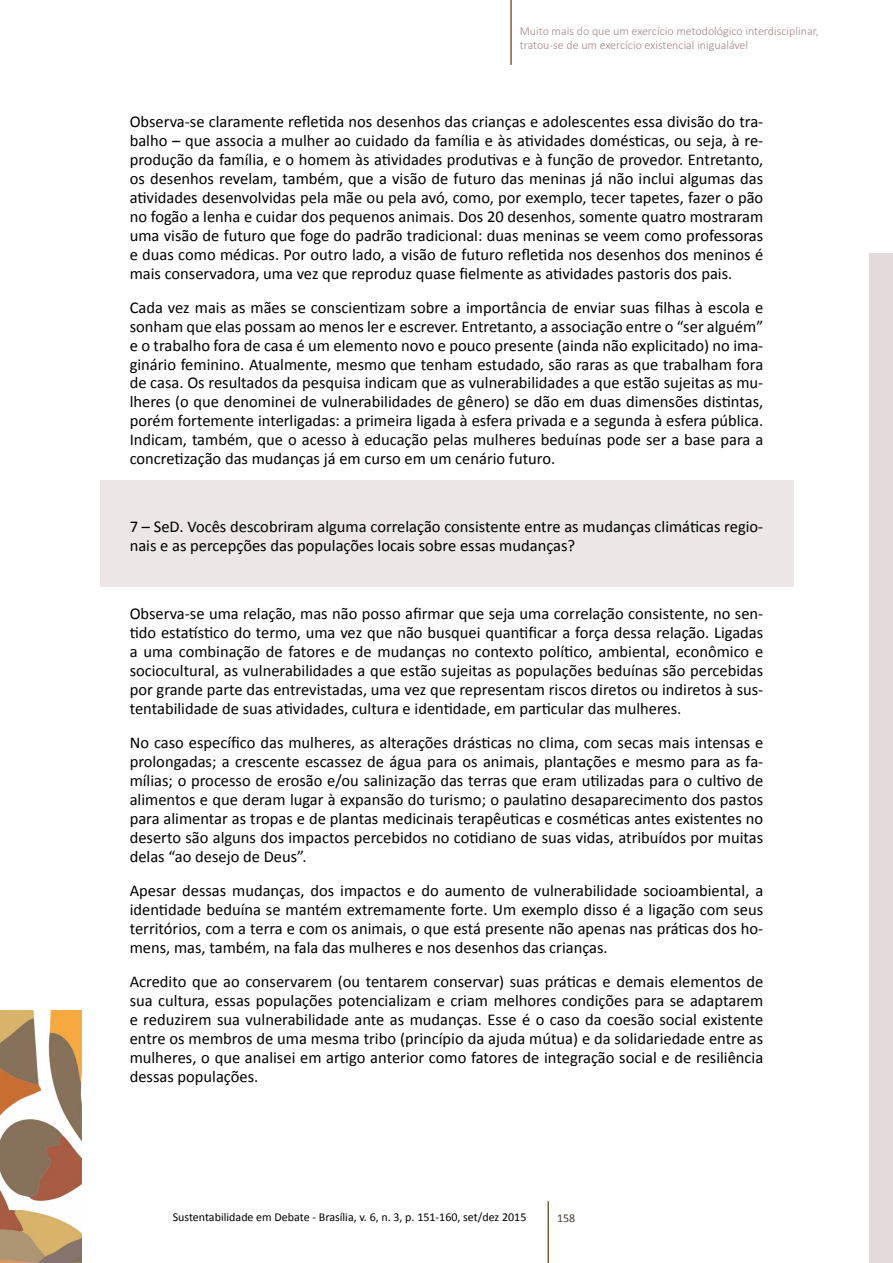
<style>
.page{position:relative;width:893px;height:1263px;background:#fff}
.page>*{position:absolute;margin:0;border:0;box-sizing:border-box;transform-origin:0 0}
.t1{font:16.5px/19px "Calibri";color:#000;text-align:justify}
.t2{font:300 12px/14.4px "Calibri";color:#a38386}
.t3{font:12px "Calibri";color:#000}
.t4{font:12px "Calibri";color:#423f35}
</style>
<div class="page">
<img style="left:0;top:1010px;width:82px;height:253px">
<hr style="left:547px;top:1201px;width:2px;height:62px;background:#825d3c">
<div style="left:100px;top:480px;width:693px;height:107px;background:#ede6e7"></div>
<hr style="left:510px;top:0;width:2px;height:65px;background:#825d3c">
<div style="left:870px;top:254px;width:23px;height:1009px;background:#e3dadb"></div>
<p class="t2" style="left:520px;top:23px;width:300px">Muito mais do que um exercício metodológico interdisciplinar, tratou-se de um exercício existencial inigualável</p>
<p class="t1" style="left:130px;top:112px;width:635px">Observa-se claramente refletida nos desenhos das crianças e adolescentes essa divisão do tra&shy;balho – que associa a mulher ao cuidado da família e às atividades domésticas, ou seja, à re&shy;produção da família, e o homem às atividades produtivas e à função de provedor. Entretanto, os desenhos revelam, também, que a visão de futuro das meninas já não inclui algumas das atividades desenvolvidas pela mãe ou pela avó, como, por exemplo, tecer tapetes, fazer o pão no fogão a lenha e cuidar dos pequenos animais. Dos 20 desenhos, somente quatro mostraram uma visão de futuro que foge do padrão tradicional: duas meninas se veem como professoras e duas como médicas. Por outro lado, a visão de futuro refletida nos desenhos dos meninos é mais conservadora, uma vez que reproduz quase fielmente as atividades pastoris dos pais.</p>
<p class="t1" style="left:130px;top:298px;width:635px">Cada vez mais as mães se conscientizam sobre a importância de enviar suas filhas à escola e sonham que elas possam ao menos ler e escrever. Entretanto, a associação entre o “ser alguém” e o trabalho fora de casa é um elemento novo e pouco presente (ainda não explicitado) no ima&shy;ginário feminino. Atualmente, mesmo que tenham estudado, são raras as que trabalham fora de casa. Os resultados da pesquisa indicam que as vulnerabilidades a que estão sujeitas as mu&shy;lheres (o que denominei de vulnerabilidades de gênero) se dão em duas dimensões distintas, porém fortemente interligadas: a primeira ligada à esfera privada e a segunda à esfera pública.<br>Indicam, também, que o acesso à educação pelas mulheres beduínas pode ser a base para a concretização das mudanças já em curso em um cenário futuro.</p>
<p class="t1" style="left:130px;top:517px;width:635px">7 – SeD. Vocês descobriram alguma correlação consistente entre as mudanças climáticas regio&shy;nais e as percepções das populações locais sobre essas mudanças?</p>
<p class="t1" style="left:130px;top:604px;width:635px">Observa-se uma relação, mas não posso afirmar que seja uma correlação consistente, no sen&shy;tido estatístico do termo, uma vez que não busquei quantificar a força dessa relação. Ligadas a uma combinação de fatores e de mudanças no contexto político, ambiental, econômico e sociocultural, as vulnerabilidades a que estão sujeitas as populações beduínas são percebidas por grande parte das entrevistadas, uma vez que representam riscos diretos ou indiretos à sus&shy;tentabilidade de suas atividades, cultura e identidade, em particular das mulheres.</p>
<p class="t1" style="left:130px;top:733px;width:635px">No caso específico das mulheres, as alterações drásticas no clima, com secas mais intensas e prolongadas; a crescente escassez de água para os animais, plantações e mesmo para as fa&shy;mílias; o processo de erosão e/ou salinização das terras que eram utilizadas para o cultivo de alimentos e que deram lugar à expansão do turismo; o paulatino desaparecimento dos pastos para alimentar as tropas e de plantas medicinais terapêuticas e cosméticas antes existentes no deserto são alguns dos impactos percebidos no cotidiano de suas vidas, atribuídos por muitas delas “ao desejo de Deus”.</p>
<p class="t1" style="left:130px;top:881px;width:635px">Apesar dessas mudanças, dos impactos e do aumento de vulnerabilidade socioambiental, a identidade beduína se mantém extremamente forte. Um exemplo disso é a ligação com seus territórios, com a terra e com os animais, o que está presente não apenas nas práticas dos ho&shy;mens, mas, também, na fala das mulheres e nos desenhos das crianças.</p>
<p class="t1" style="left:130px;top:972px;width:635px">Acredito que ao conservarem (ou tentarem conservar) suas práticas e demais elementos de sua cultura, essas populações potencializam e criam melhores condições para se adaptarem e reduzirem sua vulnerabilidade ante as mudanças. Esse é o caso da coesão social existente entre os membros de uma mesma tribo (princípio da ajuda mútua) e da solidariedade entre as mulheres, o que analisei em artigo anterior como fatores de integração social e de resiliência dessas populações.</p>
<p class="t3" style="left:173px;top:1209px;width:355px">Sustentabilidade em Debate - Brasília, v. 6, n. 3, p. 151-160, set/dez 2015</p>
<p class="t4" style="left:557px;top:1210px;width:20px">158</p>
</div>
